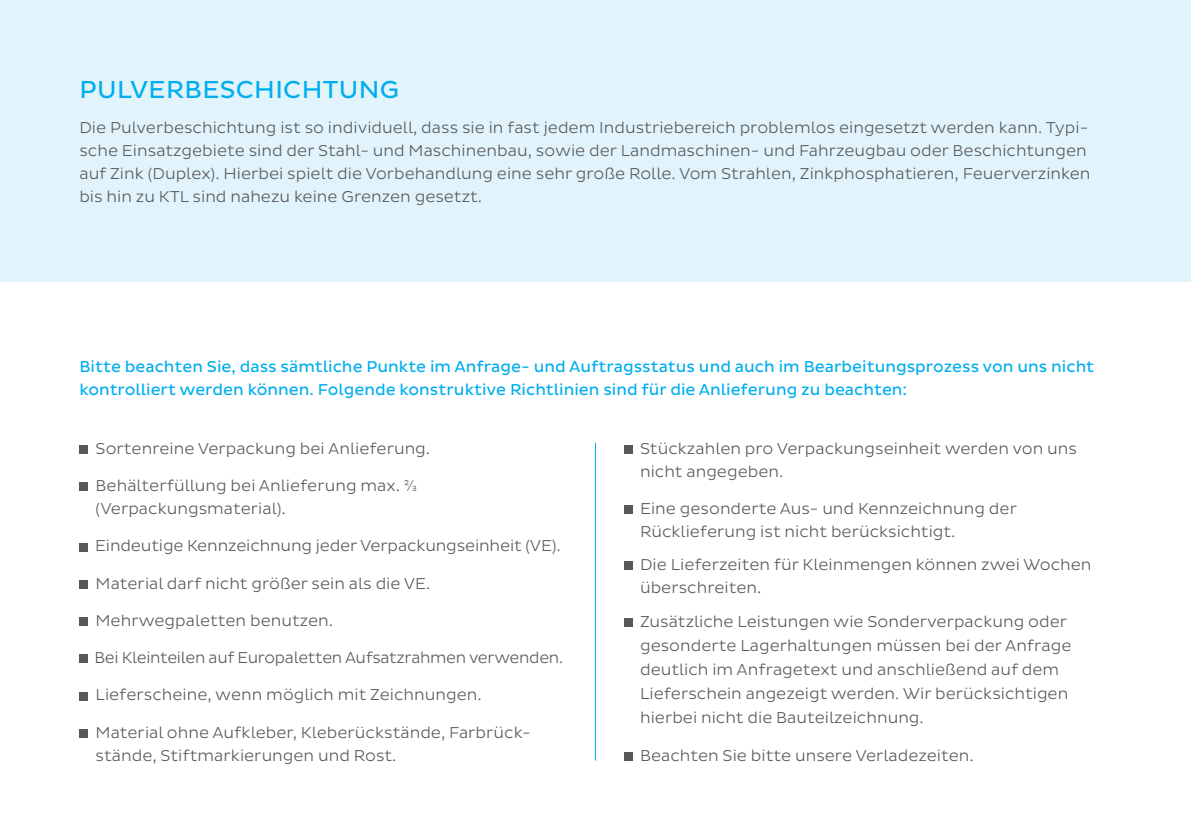
<style>
.page{position:relative;width:1191px;height:840px;background:#fff}
.page>*{position:absolute;margin:0;border:0;box-sizing:border-box;transform-origin:0 0}
.t1{font:25px "Pluto Sans";letter-spacing:.015em;color:#00aeef}
.t2{font:300 16px/23px "Pluto Sans";color:#57585a}
.t3{font:16px/23px "Pluto Sans";color:#00aeef}
.t4{font:300 16px "Pluto Sans";letter-spacing:-.02em;color:#57585a}
</style>
<div class="page">
<div style="left:0;top:0;width:1191px;height:281px;background:#e1f4fc"></div>
<div style="left:79px;top:445px;width:9px;height:8px;background:#57585a"></div>
<div style="left:79px;top:482px;width:9px;height:9px;background:#57585a"></div>
<div style="left:79px;top:542px;width:9px;height:9px;background:#57585a"></div>
<div style="left:79px;top:579px;width:9px;height:9px;background:#57585a"></div>
<div style="left:79px;top:617px;width:9px;height:8px;background:#57585a"></div>
<div style="left:79px;top:654px;width:9px;height:8px;background:#57585a"></div>
<div style="left:79px;top:691px;width:9px;height:9px;background:#57585a"></div>
<div style="left:79px;top:728px;width:9px;height:9px;background:#57585a"></div>
<div style="left:624px;top:445px;width:8px;height:8px;background:#57585a"></div>
<div style="left:624px;top:505px;width:8px;height:9px;background:#57585a"></div>
<div style="left:624px;top:561px;width:8px;height:9px;background:#57585a"></div>
<div style="left:624px;top:618px;width:8px;height:8px;background:#57585a"></div>
<div style="left:624px;top:751px;width:8px;height:9px;background:#57585a"></div>
<hr style="left:595px;top:442px;width:1px;height:318px;background:#00aeef">
<h1 class="t1" style="left:80px;top:75px;width:321px">PULVERBESCHICHTUNG</h1>
<p class="t2" style="left:79px;top:116px;width:1012px">Die Pulverbeschichtung ist so individuell, dass sie in fast jedem Industriebereich problemlos eingesetzt werden kann. Typi&shy;sche Einsatzgebiete sind der Stahl- und Maschinenbau, sowie der Landmaschinen- und Fahrzeugbau oder Beschichtungen auf Zink (Duplex). Hierbei spielt die Vorbehandlung eine sehr große Rolle. Vom Strahlen, Zinkphosphatieren, Feuerverzinken bis hin zu KTL sind nahezu keine Grenzen gesetzt.</p>
<p class="t3" style="left:79px;top:355px;width:1016px">Bitte beachten Sie, dass sämtliche Punkte im Anfrage- und Auftragsstatus und auch im Bearbeitungsprozess von uns nicht kontrolliert werden können. Folgende konstruktive Richtlinien sind für die Anlieferung zu beachten:</p>
<p class="t2" style="left:96px;top:437px;width:336px">Sortenreine Verpackung bei Anlieferung.</p>
<p class="t2" style="left:96px;top:474px;width:323px">Behälterfüllung bei Anlieferung max. ⅔ (Verpackungsmaterial).</p>
<p class="t2" style="left:95px;top:534px;width:467px">Eindeutige Kennzeichnung jeder Verpackungseinheit (VE).</p>
<p class="t2" style="left:96px;top:571px;width:336px">Material darf nicht größer sein als die VE.</p>
<p class="t2" style="left:96px;top:608px;width:239px">Mehrwegpaletten benutzen.</p>
<p class="t4" style="left:94px;top:648px;width:470px">Bei Kleinteilen auf Europaletten Aufsatzrahmen verwenden.</p>
<p class="t2" style="left:96px;top:683px;width:388px">Lieferscheine, wenn möglich mit Zeichnungen.</p>
<p class="t2" style="left:96px;top:720px;width:436px">Material ohne Aufkleber, Kleberückstände, Farbrück&shy;stände, Stiftmarkierungen und Rost.</p>
<p class="t2" style="left:640px;top:437px;width:438px">Stückzahlen pro Verpackungseinheit werden von uns nicht angegeben.</p>
<p class="t2" style="left:640px;top:497px;width:378px">Eine gesonderte Aus- und Kennzeichnung der<br>Rücklieferung ist nicht berücksichtigt.</p>
<p class="t2" style="left:640px;top:553px;width:453px">Die Lieferzeiten für Kleinmengen können zwei Wochen überschreiten.</p>
<p class="t2" style="left:640px;top:609px;width:433px;line-height:24px">Zusätzliche Leistungen wie Sonderverpackung oder gesonderte Lagerhaltungen müssen bei der Anfrage deutlich im Anfragetext und anschließend auf dem Lieferschein angezeigt werden. Wir berücksichtigen hierbei nicht die Bauteilzeichnung.</p>
<p class="t2" style="left:640px;top:743px;width:335px">Beachten Sie bitte unsere Verladezeiten.</p>
</div>
